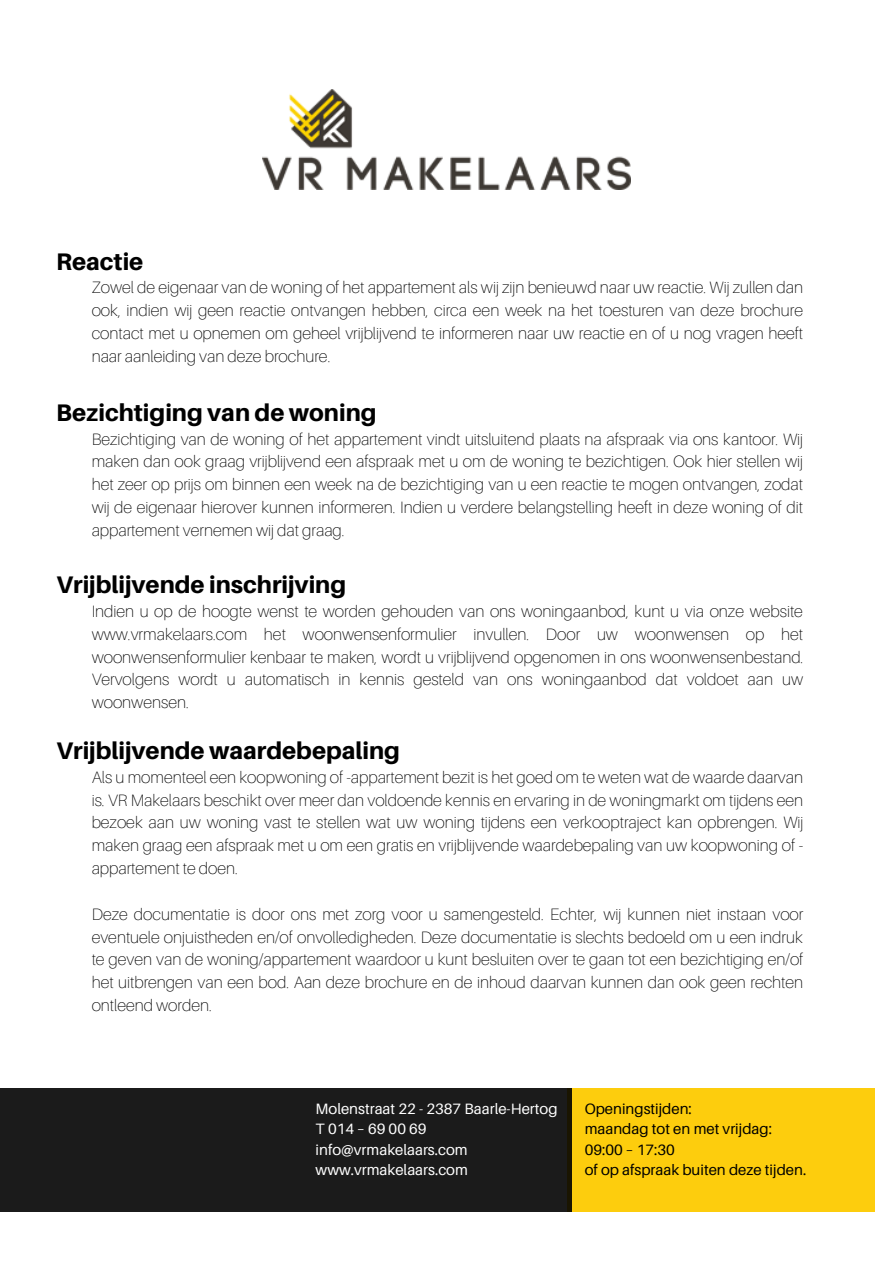
<style>
.page{position:relative;width:893px;height:1264px;background:#fff}
.page>*{position:absolute;margin:0;border:0;box-sizing:border-box;transform-origin:0 0}
.t1{font:800 24px "Aileron";color:#000}
.t2{font:100 16.5px/22.8px "Aileron";color:#000;text-align:justify}
.t3{font:15px "Aileron";color:#fff}
.t4{font:15px "Aileron";color:#000}
</style>
<div class="page">
<div style="left:567px;top:1088px;width:307px;height:123px;background:#fdcd0d"></div>
<div style="left:0;top:1088px;width:571px;height:123px;background:#1b1b1b"></div>
<img style="left:262px;top:89px;width:368px;height:100px">
<p class="t1" style="left:56px;top:246px;width:89px">Reactie</p>
<p class="t2" style="left:92px;top:276px;width:713px">Zowel de eigenaar van de woning of het appartement als wij zijn benieuwd naar uw reactie. Wij zullen dan ook, indien wij geen reactie ontvangen hebben, circa een week na het toesturen van deze brochure contact met u opnemen om geheel vrijblijvend te informeren naar uw reactie en of u nog vragen heeft naar aanleiding van deze brochure.</p>
<p class="t1" style="left:56px;top:397px;width:322px">Bezichtiging van de woning</p>
<p class="t2" style="left:92px;top:427px;width:712px">Bezichtiging van de woning of het appartement vindt uitsluitend plaats na afspraak via ons kantoor. Wij maken dan ook graag vrijblijvend een afspraak met u om de woning te bezichtigen. Ook hier stellen wij het zeer op prijs om binnen een week na de bezichtiging van u een reactie te mogen ontvangen, zodat wij de eigenaar hierover kunnen informeren. Indien u verdere belangstelling heeft in deze woning of dit appartement vernemen wij dat graag.</p>
<p class="t1" style="left:56px;top:570px;width:291px">Vrijblijvende inschrijving</p>
<p class="t2" style="left:92px;top:599px;width:713px">Indien u op de hoogte wenst te worden gehouden van ons woningaanbod, kunt u via onze website www.vrmakelaars.com het woonwensenformulier invullen. Door uw woonwensen op het woonwensenformulier kenbaar te maken, wordt u vrijblijvend opgenomen in ons woonwensenbestand.<br>Vervolgens wordt u automatisch in kennis gesteld van ons woningaanbod dat voldoet aan uw woonwensen.</p>
<p class="t1" style="left:56px;top:735px;width:345px">Vrijblijvende waardebepaling</p>
<p class="t2" style="left:92px;top:765px;width:713px">Als u momenteel een koopwoning of -appartement bezit is het goed om te weten wat de waarde daarvan is. VR Makelaars beschikt over meer dan voldoende kennis en ervaring in de woningmarkt om tijdens een bezoek aan uw woning vast te stellen wat uw woning tijdens een verkooptraject kan opbrengen. Wij maken graag een afspraak met u om een gratis en vrijblijvende waardebepaling van uw koopwoning of - appartement te doen.</p>
<p class="t2" style="left:92px;top:902px;width:713px">Deze documentatie is door ons met zorg voor u samengesteld. Echter, wij kunnen niet instaan voor eventuele onjuistheden en/of onvolledigheden. Deze documentatie is slechts bedoeld om u een indruk te geven van de woning/appartement waardoor u kunt besluiten over te gaan tot een bezichtiging en/of het uitbrengen van een bod. Aan deze brochure en de inhoud daarvan kunnen dan ook geen rechten ontleend worden.</p>
<p class="t3" style="left:315px;top:1099px;width:243px">Molenstraat 22 - 2387 Baarle-Hertog</p>
<p class="t3" style="left:315px;top:1119px;width:113px">T014–690069</p>
<p class="t3" style="left:315px;top:1140px;width:153px">info@vrmakelaars.com</p>
<p class="t3" style="left:315px;top:1160px;width:154px">www.vrmakelaars.com</p>
<p class="t4" style="left:584px;top:1099px;width:109px">Openingstijden:</p>
<p class="t4" style="left:584px;top:1119px;width:189px">maandag tot en met vrijdag:</p>
<p class="t4" style="left:584px;top:1140px;width:92px">09:00 – 17:30</p>
<p class="t4" style="left:584px;top:1160px;width:223px">of op afspraak buiten deze tijden.</p>
</div>
